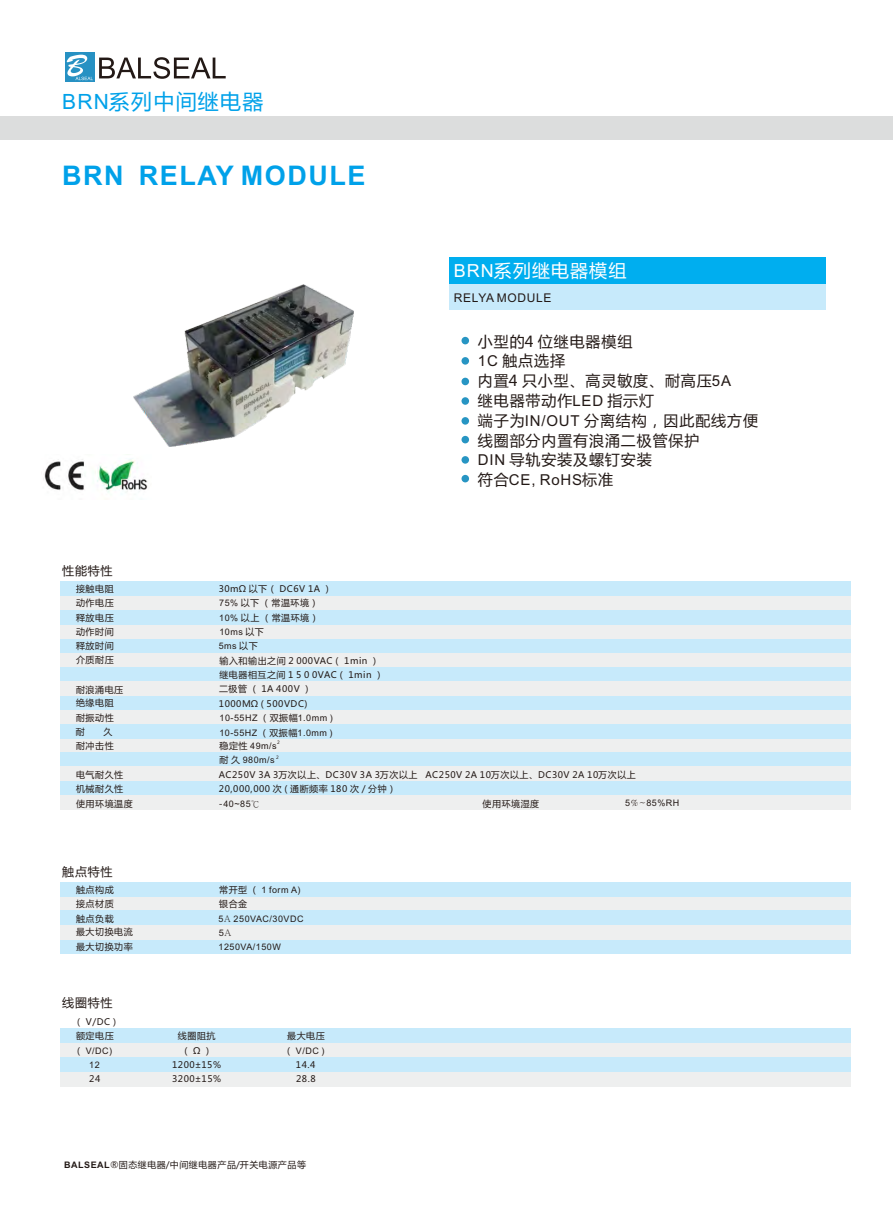
<style>
.page{position:relative;width:893px;height:1212px;background:#fff}
.page>*{position:absolute;margin:0;border:0;box-sizing:border-box;transform-origin:0 0}
.t1{font:700 27px "Arial";letter-spacing:.055em;color:#00a1e9}
.t2{font:21px "Microsoft Ya Hei";letter-spacing:.06em;color:#00a1e9}
.t3{font:18px "Microsoft Ya Hei";letter-spacing:.06em;color:#fff}
.t4{font:15px/19.8px "Microsoft Ya Hei";letter-spacing:.06em;color:#231916}
.t5{font:15px "Arial";letter-spacing:.055em;color:#231916}
.t6{font:12px "Microsoft Ya Hei";letter-spacing:.06em;color:#231916}
.t7{font:12px "Arial";letter-spacing:.055em;color:#231916}
.t8{font:9px/14px "Microsoft Ya Hei";letter-spacing:.06em;color:#231916}
.t9{font:9px/14.2px "Arial";letter-spacing:.055em;color:#231916}
.t10{font:4.5px "Microsoft Ya Hei";color:#231916}
.s1{font-family:"Arial"}
.s2{font-family:"Microsoft Ya Hei"}
.s3{font-family:"P Ming Li U"}
.s4{font-family:"Batang"}
.s5{font-family:"Arial";font-weight:700}
</style>
<div class="page">
<div style="left:60px;top:638px;width:790px;height:15px;background:#c7eafb"></div>
<div style="left:60px;top:624px;width:790px;height:15px;background:#eeefef"></div>
<div style="left:60px;top:596px;width:790px;height:14px;background:#eeefef"></div>
<div style="left:449px;top:283px;width:376px;height:26px;background:#c7eafb"></div>
<div style="left:449px;top:257px;width:376px;height:26px;background:#00aeef"></div>
<div style="left:0;top:116px;width:893px;height:24px;background:#dcdddd"></div>
<div style="left:65px;top:52px;width:30px;height:30px;background:#2791c3"></div>
<svg style="left:67px;top:55px;width:26px;height:25px"></svg>
<svg style="left:99px;top:57px;width:127px;height:22px"></svg>
<div style="left:461px;top:337px;width:8px;height:7px;background:#2795c3;border-radius:50%"></div>
<div style="left:461px;top:357px;width:8px;height:8px;background:#2795c3;border-radius:50%"></div>
<div style="left:461px;top:378px;width:8px;height:7px;background:#2795c3;border-radius:50%"></div>
<div style="left:461px;top:397px;width:8px;height:8px;background:#2795c3;border-radius:50%"></div>
<div style="left:461px;top:417px;width:8px;height:8px;background:#2795c3;border-radius:50%"></div>
<div style="left:461px;top:436px;width:8px;height:7px;background:#2795c3;border-radius:50%"></div>
<img style="left:43px;top:459px;width:105px;height:34px">
<div style="left:60px;top:581px;width:790px;height:15px;background:#c7eafb"></div>
<div style="left:60px;top:610px;width:790px;height:14px;background:#c7eafb"></div>
<div style="left:60px;top:653px;width:790px;height:14px;background:#eeefef"></div>
<div style="left:60px;top:1043px;width:790px;height:14px;background:#eeefef"></div>
<div style="left:60px;top:1028px;width:790px;height:15px;background:#c7eafb"></div>
<div style="left:60px;top:1057px;width:790px;height:14px;background:#c7eafb"></div>
<div style="left:60px;top:1072px;width:790px;height:14px;background:#eeefef"></div>
<div style="left:60px;top:667px;width:790px;height:15px;background:#c7eafb"></div>
<div style="left:60px;top:681px;width:790px;height:15px;background:#eeefef"></div>
<div style="left:60px;top:696px;width:790px;height:15px;background:#c7eafb"></div>
<div style="left:60px;top:710px;width:790px;height:15px;background:#eeefef"></div>
<div style="left:60px;top:725px;width:790px;height:14px;background:#c7eafb"></div>
<div style="left:60px;top:739px;width:790px;height:14px;background:#eeefef"></div>
<div style="left:60px;top:752px;width:790px;height:15px;background:#c7eafb"></div>
<div style="left:60px;top:767px;width:790px;height:14px;background:#eeefef"></div>
<div style="left:60px;top:781px;width:790px;height:15px;background:#c7eafb"></div>
<div style="left:60px;top:795px;width:790px;height:15px;background:#eeefef"></div>
<div style="left:60px;top:939px;width:790px;height:15px;background:#c7eafb"></div>
<div style="left:60px;top:925px;width:790px;height:14px;background:#eeefef"></div>
<div style="left:60px;top:896px;width:790px;height:15px;background:#eeefef"></div>
<div style="left:60px;top:882px;width:790px;height:15px;background:#c7eafb"></div>
<div style="left:60px;top:911px;width:790px;height:14px;background:#c7eafb"></div>
<div style="left:461px;top:456px;width:8px;height:8px;background:#2795c3;border-radius:50%"></div>
<div style="left:461px;top:475px;width:8px;height:7px;background:#2795c3;border-radius:50%"></div>
<img style="left:134px;top:284px;width:219px;height:162px">
<h2 class="t2" style="left:62px;top:92px;width:203px"><span class="s1">BRN</span>系列中间继电器</h2>
<h1 class="t1" style="left:62px;top:165px;width:305px">BRN RELAY MODULE</h1>
<h3 class="t6" style="left:62px;top:565px;width:52px">性能特性</h3>
<p class="t8" style="left:76px;top:582px;width:39px">接触电阻动作电压</p>
<p class="t8" style="left:76px;top:625px;width:39px;line-height:14.5px">动作时间释放时间</p>
<p class="t8" style="left:76px;top:612px;width:39px">释放电压</p>
<p class="t8" style="left:76px;top:654px;width:39px">介质耐压</p>
<p class="t8" style="left:219px;top:582px;width:115px">30mΩ 以下（ DC6V 1A ）</p>
<p class="t8" style="left:219px;top:612px;width:101px"><span class="s1">10%</span> 以上 （常温环境）</p>
<p class="t8" style="left:219px;top:596px;width:101px"><span class="s1">75%</span> 以下 （常温环境）</p>
<p class="t9" style="left:219px;top:625px;width:47px">10ms <span class="s2">以下<br></span>5ms <span class="s2">以下</span></p>
<p class="t8" style="left:220px;top:654px;width:161px">输入和输出之间 2 000VAC（ 1min ）</p>
<p class="t8" style="left:219px;top:668px;width:165px">继电器相互之间 1 5 0 0VAC（ 1min ）</p>
<h3 class="t3" style="left:454px;top:263px;width:174px"><span class="s1">BRN</span>系列继电器模组</h3>
<h3 class="t7" style="left:454px;top:293px;width:99px">RELYA MODULE</h3>
<h3 class="t4" style="left:478px;top:332px;width:282px">小型的4 位继电器模组<br><span class="s1">1C</span> 触点选择<br>内置4 只小型、高灵敏度、耐高压<span class="s1">5A<br></span>继电器带动作<span class="s1">LED</span> 指示灯<br>端子为<span class="s1">IN/OUT</span> 分离结构，因此配线方便线圈部分内置有浪涌二极管保护<br><span class="s1">DIN</span> 导轨安装及螺钉安装</h3>
<h3 class="t5" style="left:478px;top:474px;width:137px"><span class="s2">符合</span>CE, RoHS<span class="s2">标准</span></h3>
<p class="t8" style="left:76px;top:683px;width:49px">耐浪涌电压</p>
<p class="t8" style="left:219px;top:683px;width:94px">二极管 （ 1A 400V ）</p>
<p class="t8" style="left:76px;top:696px;width:39px">绝缘电阻</p>
<p class="t8" style="left:219px;top:697px;width:90px">1000MΩ ( 500VDC)</p>
<p class="t8" style="left:76px;top:711px;width:39px">耐振动性</p>
<p class="t9" style="left:219px;top:711px;width:115px;line-height:14.7px">10-55HZ <span class="s2">（双振幅</span>1.0mm )<br>10-55HZ <span class="s2">（双振幅</span>1.0mm )</p>
<p class="t8" style="left:76px;top:739px;width:39px">耐冲击性</p>
<p class="t9" style="left:220px;top:739px;width:59px"><span class="s2">稳定性</span> 49m/s</p>
<p class="t10" style="left:277px;top:741px;width:4px">2</p>
<p class="t9" style="left:219px;top:754px;width:57px"><span class="s2">耐 久</span> 980m/s</p>
<p class="t10" style="left:276px;top:755px;width:4px">2</p>
<p class="t8" style="left:76px;top:769px;width:49px">电气耐久性</p>
<p class="t8" style="left:219px;top:768px;width:418px">AC250V 3A 3万次以上、DC30V 3A 3万次以上 AC250V 2A 10万次以上、DC30V 2A 10万次以上</p>
<p class="t8" style="left:76px;top:783px;width:49px">机械耐久性</p>
<p class="t8" style="left:219px;top:782px;width:179px">20,000,000 次 ( 通断频率 180 次 / 分钟）</p>
<p class="t8" style="left:76px;top:797px;width:58px">使用环境温度</p>
<p class="t9" style="left:219px;top:797px;width:43px"><span class="s2">-</span>40~85<span class="s3">℃</span></p>
<p class="t8" style="left:76px;top:725px;width:10px">耐</p>
<p class="t8" style="left:103px;top:725px;width:10px">久</p>
<p class="t8" style="left:483px;top:797px;width:58px">使用环境湿度</p>
<p class="t9" style="left:625px;top:797px;width:56px">5<span class="s4">%~</span>85%RH</p>
<h3 class="t6" style="left:62px;top:866px;width:52px">触点特性</h3>
<p class="t8" style="left:76px;top:883px;width:39px">触点构成接点材质</p>
<p class="t8" style="left:76px;top:925px;width:58px;line-height:14.5px">最大切换电流最大切换功率</p>
<p class="t8" style="left:76px;top:912px;width:39px">触点负载</p>
<p class="t9" style="left:219px;top:883px;width:83px"><span class="s2">常开型 （</span> 1 form A)</p>
<p class="t9" style="left:219px;top:912px;width:87px">5<span class="s4">A</span> 250VAC/30VDC</p>
<p class="t8" style="left:219px;top:897px;width:30px">银合金</p>
<p class="t9" style="left:219px;top:926px;width:64px">5<span class="s4">A<br></span>1250VA/150W</p>
<h3 class="t6" style="left:62px;top:997px;width:52px">线圈特性</h3>
<p class="t8" style="left:76px;top:1030px;width:39px">额定电压</p>
<p class="t8" style="left:178px;top:1030px;width:39px">线圈阻抗</p>
<p class="t8" style="left:287px;top:1030px;width:39px">最大电压</p>
<p class="t9" style="left:74px;top:1045px;width:40px"><span class="s2">（</span> V/DC)</p>
<p class="t8" style="left:181px;top:1045px;width:32px">（ Ω ）</p>
<p class="t9" style="left:284px;top:1044px;width:42px"><span class="s2">（</span> V/DC )</p>
<p class="t9" style="left:89px;top:1059px;width:12px">12</p>
<p class="t8" style="left:89px;top:1073px;width:13px">24</p>
<p class="t8" style="left:74px;top:1015px;width:47px">（ V/DC）</p>
<p class="t8" style="left:172px;top:1059px;width:51px">1200±15%<br>3200±15%</p>
<p class="t8" style="left:296px;top:1059px;width:21px;line-height:13.5px">14.4<br>28.8</p>
<p class="t8" style="left:64px;top:1159px;width:243px"><span class="s5">BALSEAL</span>®固态继电器/中间继电器产品/开关电源产品等</p>
</div>
